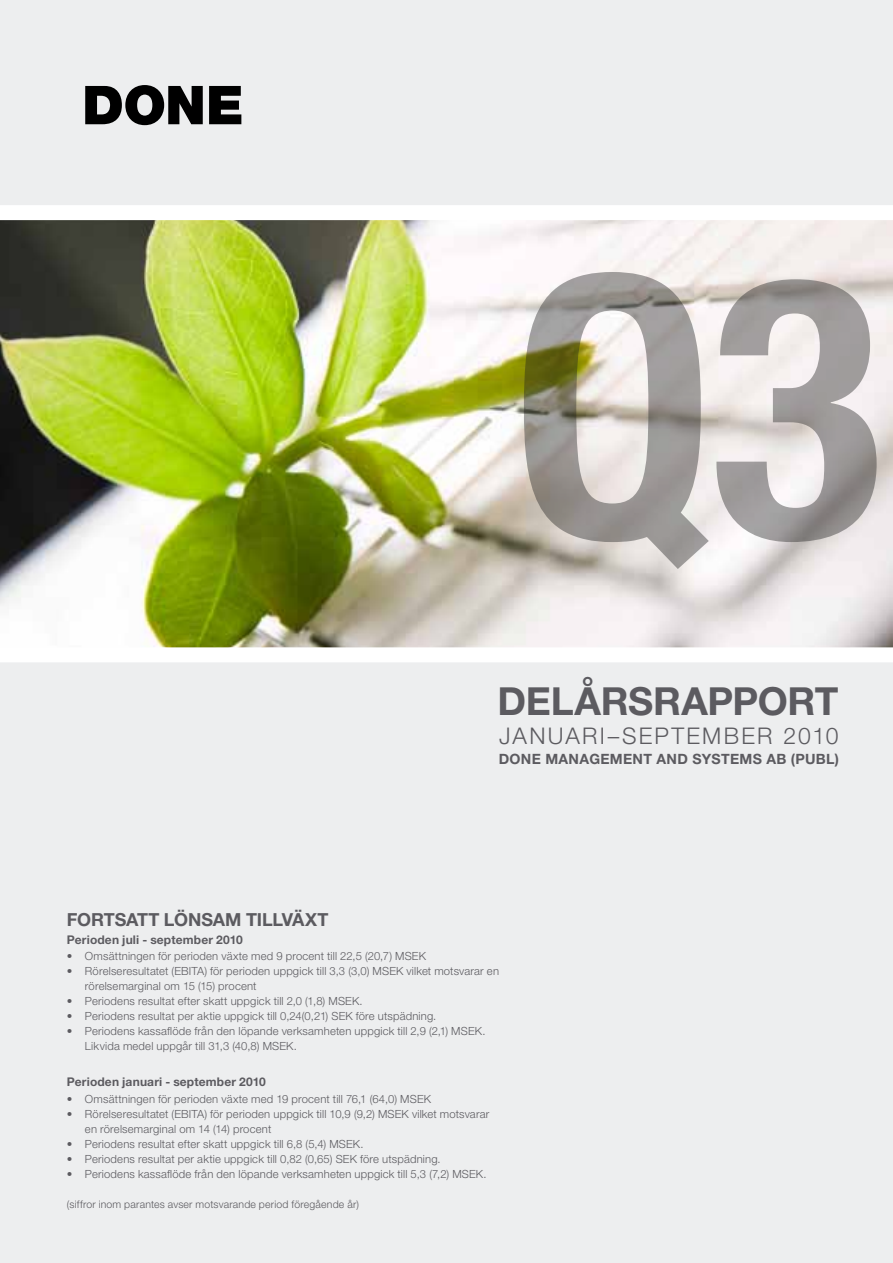
<style>
.page{position:relative;width:893px;height:1263px;background:#edeeef}
.page>*{position:absolute;margin:0;border:0;box-sizing:border-box;transform-origin:0 0}
.t1{font:700 38.7px "Helvetica Neue LT Pro";letter-spacing:-.005em;color:#5c5b60}
.t2{font:300 22.95px "Helvetica Neue LT Pro";letter-spacing:.09em;color:#5c5b60}
.t3{font:700 18px "Helvetica Neue LT Pro";letter-spacing:-.005em;color:#5c5b60}
.t4{font:700 14.25px "Helvetica Neue LT Pro";letter-spacing:.02em;color:#5c5b60}
.t5{font:700 12px "Helvetica Neue LT Pro";letter-spacing:.015em;color:#5c5b60}
.t6{font:300 11.25px/15px "Helvetica Neue LT Pro";letter-spacing:.015em;color:#5c5b60}
.t7{font:300 10.5px "Helvetica Neue LT Pro";letter-spacing:.02em;color:#5c5b60}
</style>
<div class="page">
<img style="left:0;top:205px;width:893px;height:457px">
<svg style="left:85px;top:85px;width:118px;height:40px"></svg>
<svg style="left:209px;top:86px;width:32px;height:38px"></svg>
<svg style="left:524px;top:272px;width:353px;height:297px"></svg>
<h1 class="t1" style="left:498px;top:677px;width:342px">DELÅRSRAPPORT</h1>
<h2 class="t2" style="left:499px;top:721px;width:156px">JANUARi –September</h2>
<h2 class="t2" style="left:783px;top:721px;width:57px">2010</h2>
<p class="t4" style="left:499px;top:750px;width:342px">DONE MANAGEMENT AND SYSTEMS AB (PUBL)</p>
<h3 class="t3" style="left:67px;top:908px;width:263px">FORTSATT LÖNSAM TILLVÄXT</h3>
<p class="t5" style="left:67px;top:932px;width:177px">PERIODEN JULI - SEPTEMBER 2010</p>
<p class="t6" style="left:67px;top:949px;width:360px">• Omsättningen för perioden växte med 9 procent till 22,5 (20,7) MSEK</p>
<p class="t6" style="left:85px;top:964px;width:416px;text-indent:-18px">• Rörelseresultatet (EBITA) för perioden uppgick till 3,3 (3,0) MSEK vilket motsvarar en rörelsemarginal om 15 (15) procent</p>
<p class="t6" style="left:67px;top:994px;width:297px">• Periodens resultat efter skatt uppgick till 2,0 (1,8) MSEK.</p>
<p class="t6" style="left:67px;top:1009px;width:371px">• Periodens resultat per aktie uppgick till 0,24(0,21) SEK före utspädning.</p>
<p class="t6" style="left:85px;top:1024px;width:402px;text-indent:-18px">• Periodens kassaflöde från den löpande verksamheten uppgick till 2,9 (2,1) MSEK.<br>Likvida medel uppgår till 31,3 (40,8) MSEK.</p>
<p class="t5" style="left:67px;top:1075px;width:200px">PERIODEN JANUARI - SEPTEMBER 2010</p>
<p class="t6" style="left:67px;top:1091px;width:366px">• Omsättningen för perioden växte med 19 procent till 76,1 (64,0) MSEK</p>
<p class="t6" style="left:85px;top:1106px;width:406px;text-indent:-18px">• Rörelseresultatet (EBITA) för perioden uppgick till 10,9 (9,2) MSEK vilket motsvarar en rörelsemarginal om 14 (14) procent</p>
<p class="t6" style="left:67px;top:1136px;width:298px">• Periodens resultat efter skatt uppgick till 6,8 (5,4) MSEK.</p>
<p class="t6" style="left:67px;top:1151px;width:375px">• Periodens resultat per aktie uppgick till 0,82 (0,65) SEK före utspädning.</p>
<p class="t6" style="left:67px;top:1166px;width:421px">• Periodens kassaflöde från den löpande verksamheten uppgick till 5,3 (7,2) MSEK.</p>
<p class="t7" style="left:67px;top:1198px;width:293px">(siffror inom parantes avser motsvarande period föregående år)</p>
</div>
